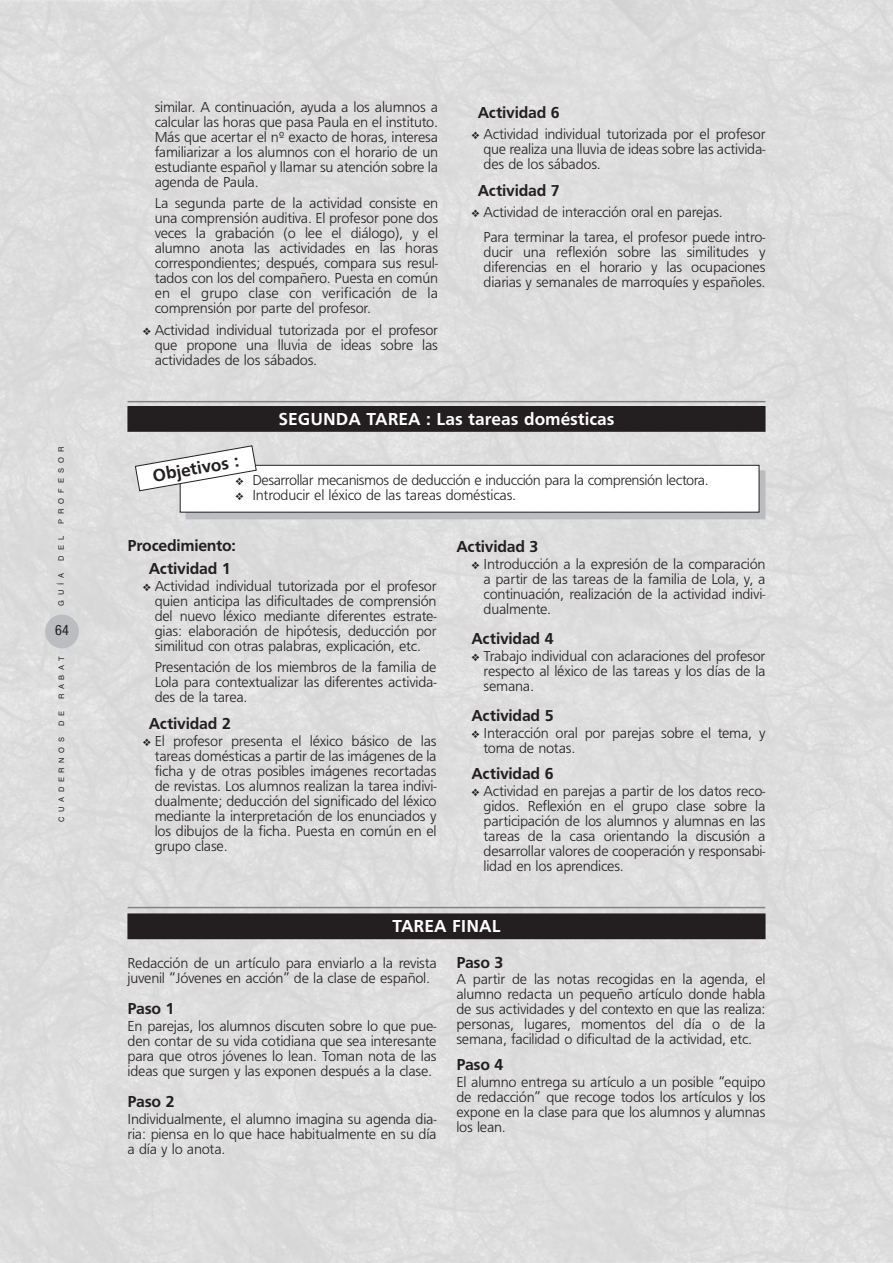
<style>
.page{position:relative;width:893px;height:1263px;background:#ddd}
.page>*{position:absolute;margin:0;border:0;box-sizing:border-box;transform-origin:0 0}
.t1{font:18px "Frugal Sans Bold DTC";color:#fff}
.t2{font:18px "Frugal Sans Bold DTC";color:#231f20}
.t3{font:16.5px/22.5px "Frugal Sans Bold DTC";letter-spacing:-.015em;color:#231f20}
.t4{font:15px/15px "Frugal Sans Light DTC";letter-spacing:-.015em;color:#231f20;text-align:justify}
.t5{font:condensed 14.25px "Helvetica Neue";color:#231f20}
.t6{font:7.5px "Helvetica";letter-spacing:.64em;color:#231f20}
.t7{font:7.5px "Helvetica";letter-spacing:.61em;color:#231f20}
.t8{font:7.5px "Helvetica";letter-spacing:.665em;color:#231f20}
</style>
<div class="page">
<div style="left:45px;top:615px;width:34px;height:33px;background:#bcbdc0;border-radius:50%"></div>
<div style="left:128px;top:407px;width:637px;height:24px;background:#231f20"></div>
<div style="left:128px;top:406px;width:637px;height:26px;border:1px solid #231f20"></div>
<hr style="left:128px;top:401px;width:637px;height:1px;background:#808285">
<svg style="left:188px;top:472px;width:575px;height:45px;background:#a7a8ab"></svg>
<div style="left:186px;top:470px;width:579px;height:49px;border:1px solid #bcbdc0"></div>
<div style="left:180px;top:465px;width:579px;height:47px;background:#fff"></div>
<div style="left:180px;top:465px;width:579px;height:47px;border:1px solid #231f20"></div>
<svg style="left:135px;top:445px;width:122px;height:47px"></svg>
<div style="left:128px;top:914px;width:637px;height:24px;background:#231f20"></div>
<div style="left:128px;top:913px;width:637px;height:26px;border:1px solid #231f20"></div>
<hr style="left:128px;top:907px;width:637px;height:1px;background:#808285">
<p class="t8" style="left:57px;top:524px;width:79px;rotate:-90deg">PROFESOR</p>
<p class="t6" style="left:57px;top:561px;width:26px;rotate:-90deg">DEL</p>
<p class="t6" style="left:57px;top:606px;width:35px;rotate:-90deg">GUÍA</p>
<p class="t5" style="left:55px;top:625px;width:15px">64</p>
<p class="t6" style="left:57px;top:699px;width:44px;rotate:-90deg">RABAT</p>
<p class="t6" style="left:57px;top:726px;width:17px;rotate:-90deg">D E</p>
<p class="t7" style="left:57px;top:822px;width:86px;rotate:-90deg">CUADERNOS</p>
<p class="t4" style="left:155px;top:99px;width:285px">similar. A continuación, ayuda a los alumnos a calcular las horas que pasa Paula en el instituto.<br>Más que acertar el nº exacto de horas, interesa familiarizar a los alumnos con el horario de un estudiante español y llamar su atención sobre la agenda de Paula.</p>
<p class="t4" style="left:155px;top:196px;width:285px">La segunda parte de la actividad consiste en una comprensión auditiva. El profesor pone dos veces la grabación (o lee el diálogo), y el alumno anota las actividades en las horas correspondientes; después, compara sus resul&shy;tados con los del compañero. Puesta en común en el grupo clase con verificación de la comprensión por parte del profesor.</p>
<p class="t4" style="left:155px;top:322px;width:285px;text-indent:-12px">❖ Actividad individual tutorizada por el profesor que propone una lluvia de ideas sobre las actividades de los sábados.</p>
<p class="t3" style="left:478px;top:101px;width:84px">Actividad 6</p>
<p class="t4" style="left:484px;top:126px;width:283px;text-indent:-12px">❖ Actividad individual tutorizada por el profesor que realiza una lluvia de ideas sobre las activida&shy;des de los sábados.</p>
<p class="t3" style="left:478px;top:179px;width:84px">Actividad 7</p>
<p class="t4" style="left:484px;top:199px;width:284px;line-height:25.7px;text-indent:-12px">❖ Actividad de interacción oral en parejas.<br>Para terminar la tarea, el profesor puede intro-</p>
<p class="t4" style="left:484px;top:245px;width:283px">ducir una reflexión sobre las similitudes y diferencias en el horario y las ocupaciones diarias y semanales de marroquíes y españoles.</p>
<p class="t1" style="left:279px;top:408px;width:337px">SEGUNDA TAREA : Las tareas domésticas</p>
<p class="t2" style="left:151px;top:465px;width:89px;rotate:-10deg">Objetivos :</p>
<p class="t4" style="left:235px;top:472px;width:475px">❖ Desarrollar mecanismos de deducción e inducción para la comprensión lectora.</p>
<p class="t4" style="left:235px;top:487px;width:282px">❖ Introducir el léxico de las tareas domésticas.</p>
<p class="t3" style="left:149px;top:534px;width:89px;text-indent:-21px">Procedimiento:<br>Actividad 1</p>
<p class="t4" style="left:155px;top:578px;width:283px;text-indent:-12px">❖ Actividad individual tutorizada por el profesor quien anticipa las dificultades de comprensión del nuevo léxico mediante diferentes estrate&shy;gias: elaboración de hipótesis, deducción por similitud con otras palabras, explicación, etc.</p>
<p class="t4" style="left:155px;top:659px;width:284px">Presentación de los miembros de la familia de Lola para contextualizar las diferentes activida&shy;des de la tarea.</p>
<p class="t3" style="left:149px;top:712px;width:84px">Actividad 2</p>
<p class="t4" style="left:155px;top:733px;width:284px;text-indent:-12px">❖ El profesor presenta el léxico básico de las tareas domésticas a partir de las imágenes de la ficha y de otras posibles imágenes recortadas de revistas. Los alumnos realizan la tarea indivi&shy;dualmente; deducción del significado del léxico mediante la interpretación de los enunciados y los dibujos de la ficha. Puesta en común en el grupo clase.</p>
<p class="t3" style="left:456px;top:535px;width:84px">Actividad 3</p>
<p class="t4" style="left:484px;top:556px;width:283px;text-indent:-12px">❖ Introducción a la expresión de la comparación a partir de las tareas de la familia de Lola, y, a continuación, realización de la actividad indivi&shy;dualmente.</p>
<p class="t3" style="left:472px;top:627px;width:84px">Actividad 4</p>
<p class="t4" style="left:484px;top:648px;width:283px;text-indent:-12px">❖ Trabajo individual con aclaraciones del profesor respecto al léxico de las tareas y los días de la semana.</p>
<p class="t3" style="left:472px;top:704px;width:84px">Actividad 5</p>
<p class="t4" style="left:484px;top:725px;width:283px;text-indent:-12px">❖ Interacción oral por parejas sobre el tema, y toma de notas.</p>
<p class="t3" style="left:472px;top:762px;width:84px">Actividad 6</p>
<p class="t4" style="left:484px;top:783px;width:284px;text-indent:-12px">❖ Actividad en parejas a partir de los datos reco&shy;gidos. Reflexión en el grupo clase sobre la participación de los alumnos y alumnas en las tareas de la casa orientando la discusión a desarrollar valores de cooperación y responsabi&shy;lidad en los aprendices.</p>
<p class="t1" style="left:392px;top:915px;width:110px">TAREA FINAL</p>
<p class="t4" style="left:128px;top:955px;width:311px">Redacción de un artículo para enviarlo a la revista juvenil “Jóvenes en acción” de la clase de español.</p>
<p class="t3" style="left:128px;top:997px;width:49px">Paso 1</p>
<p class="t4" style="left:128px;top:1018px;width:311px">En parejas, los alumnos discuten sobre lo que pue&shy;den contar de su vida cotidiana que sea interesante para que otros jóvenes lo lean. Toman nota de las ideas que surgen y las exponen después a la clase.</p>
<p class="t3" style="left:128px;top:1090px;width:49px">Paso 2</p>
<p class="t4" style="left:128px;top:1111px;width:311px">Individualmente, el alumno imagina su agenda dia&shy;ria: piensa en lo que hace habitualmente en su día a día y lo anota.</p>
<p class="t3" style="left:456px;top:950px;width:49px">Paso 3</p>
<p class="t4" style="left:456px;top:972px;width:311px">A partir de las notas recogidas en la agenda, el alumno redacta un pequeño artículo donde habla de sus actividades y del contexto en que las realiza: personas, lugares, momentos del día o de la semana, facilidad o dificultad de la actividad, etc.</p>
<p class="t3" style="left:456px;top:1053px;width:49px">Paso 4</p>
<p class="t4" style="left:456px;top:1074px;width:311px">El alumno entrega su artículo a un posible “equipo de redacción” que recoge todos los artículos y los expone en la clase para que los alumnos y alumnas los lean.</p>
</div>
